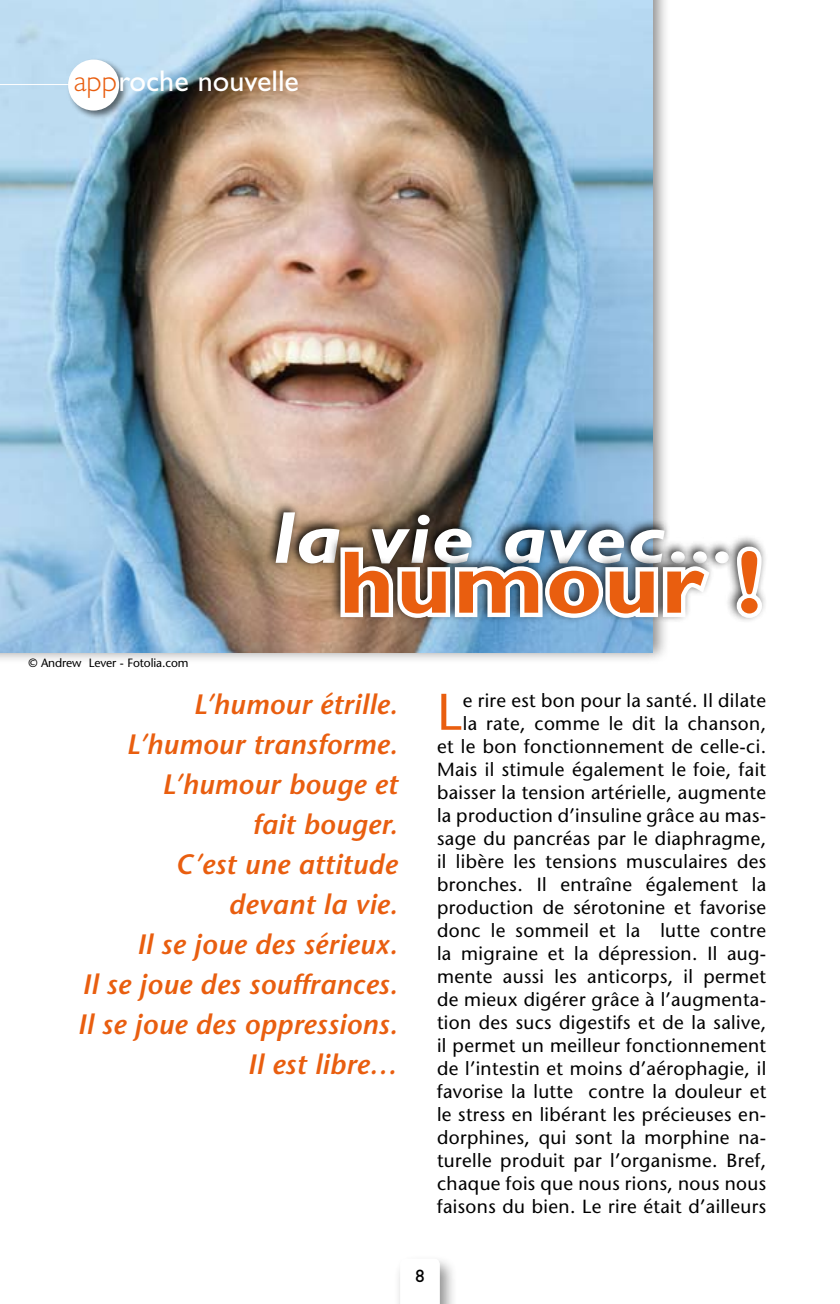
<style>
.page{position:relative;width:840px;height:1304px;background:#fff}
.page>*{position:absolute;margin:0;border:0;box-sizing:border-box;transform-origin:0 0}
.t1{font:700 89.2px "Gill Sans";letter-spacing:.02em;color:#e95e0f;scale:1.06 1}
.t2{font:italic 700 71.8px "Gill Sans";color:#fff;scale:1.14 1}
.t3{font:51.4px "Stone Sans";color:#e95e0f}
.t4{font:30px "Gill Sans";color:#fff}
.t5{font:italic 600 28px/40px "Stone Sans";letter-spacing:.01em;color:#e95e0f;text-align:right}
.t6{font:19px/23px "Stone Sans";letter-spacing:.02em;color:#000;text-align:right}
.t7{font:18px "Gill Sans";color:#000}
.t8{font:12px "Stone Sans";letter-spacing:-.01em;color:#000}
.s1{font-weight:300;color:#e95e0f}
.s2{font-size:74px}
</style>
<div class="page">
<div style="left:393px;top:1254px;width:64px;height:50px;background:#000;opacity:.44"></div>
<svg style="left:400px;top:1259px;width:39px;height:45px"></svg>
<div style="left:0;top:0;width:669px;height:664px;background:#000;opacity:.44"></div>
<img style="left:0;top:0;width:652px;height:652px">
<hr style="left:0;top:84px;width:102px;height:1px;background:#fff">
<div style="left:66px;top:57px;width:63px;height:64px;background:#000;opacity:.55"></div>
<div style="left:68px;top:60px;width:51px;height:51px;background:#fff;border-radius:50%"></div>
<svg style="left:263px;top:500px;width:406px;height:70px;background:#808588"></svg>
<div style="left:328px;top:533px;width:439px;height:90px;background:#000;opacity:.77"></div>
<svg style="left:336px;top:543px;width:378px;height:79px"></svg>
<svg style="left:731px;top:542px;width:35px;height:80px"></svg>
<h3 class="t4" style="left:74px;top:64px;width:226px"><span class="s1">app</span>roche nouvelle</h3>
<p class="t8" style="left:28px;top:656px;width:162px">© Andrew Lever - Fotolia.com</p>
<h2 class="t2" style="left:273px;top:497px;width:407px"><span class="s2">la vie</span> avec...</h2>
<h1 class="t1" style="left:339px;top:530px;width:400px">humour !</h1>
<h3 class="t5" style="left:77px;top:684px;width:321px">L’humour étrille.<br>L’humour transforme.<br>L’humour bouge et<br>fait bouger.<br>C’est une attitude<br>devant la vie.<br>Il se joue des sérieux.<br>Il se joue des souffrances.<br>Il se joue des oppressions.<br>Il est libre…</h3>
<p class="t6" style="left:437px;top:688px;width:330px">e rire est bon pour la santé. Il dilate<br>la rate, comme le dit la chanson,<br>et le bon fonctionnement de celle-ci.<br>Mais il stimule également le foie, fait baisser la tension artérielle, augmente la production d’insuline grâce au mas&shy;sage du pancréas par le diaphragme, il libère les tensions musculaires des bronches. Il entraîne également la production de sérotonine et favorise donc le sommeil et la lutte contre la migraine et la dépression. Il aug&shy;mente aussi les anticorps, il permet de mieux digérer grâce à l’augmenta&shy;tion des sucs digestifs et de la salive, il permet un meilleur fonctionnement de l’intestin et moins d’aérophagie, il favorise la lutte contre la douleur et le stress en libérant les précieuses en&shy;dorphines, qui sont la morphine na&shy;turelle produit par l’organisme. Bref, chaque fois que nous rions, nous nous faisons du bien. Le rire était d’ailleurs</p>
<h3 class="t3" style="left:437px;top:680px;width:26px">L</h3>
<p class="t7" style="left:415px;top:1265px;width:10px">8</p>
</div>
